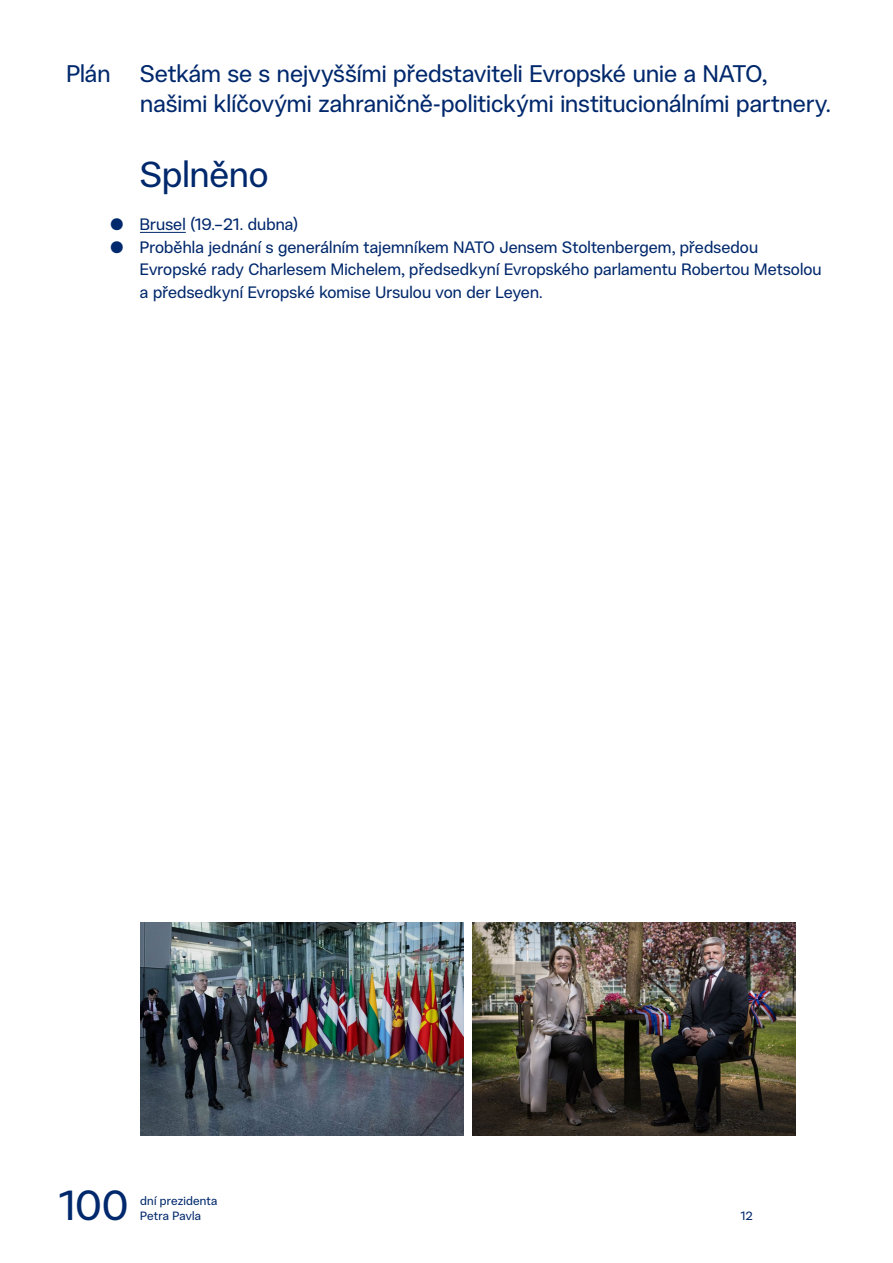
<style>
.page{position:relative;width:893px;height:1263px;background:#fff}
.page>*{position:absolute;margin:0;border:0;box-sizing:border-box;transform-origin:0 0}
.t1{font:42px "PPP Sans";color:#00286c}
.t2{font:36px "PPP Sans";color:#00286c}
.t3{font:24px/30px "PPP Sans";color:#00286c}
.t4{font:16.5px/22.5px "PPP Sans";letter-spacing:.005em;color:#00286c}
.t5{font:12px/15px "PPP Sans";letter-spacing:.015em;color:#00286c}
</style>
<div class="page">
<hr style="left:140px;top:232px;width:46px;height:1px;background:#00286c">
<img style="left:140px;top:923px;width:323px;height:212px">
<img style="left:472px;top:923px;width:323px;height:212px">
<h3 class="t3" style="left:140px;top:59px;width:692px;text-indent:-74px">Plán Setkám se s nejvyššími představiteli Evropské unie a NATO, našimi klíčovými zahraničně-politickými institucionálními partnery.</h3>
<h2 class="t2" style="left:140px;top:152px;width:130px">Splněno</h2>
<p class="t4" style="left:111px;top:214px;width:189px">● Brusel (19.–21. dubna)</p>
<p class="t4" style="left:140px;top:236px;width:683px;text-indent:-29px">● Proběhla jednání s generálním tajemníkem NATO Jensem Stoltenbergem, předsedou<br>Evropské rady Charlesem Michelem, předsedkyní Evropského parlamentu Robertou Metsolou a předsedkyní Evropské komise Ursulou von der Leyen.</p>
<h1 class="t1" style="left:60px;top:1180px;width:71px">100</h1>
<p class="t5" style="left:140px;top:1194px;width:79px">dní prezidenta<br>Petra Pavla</p>
<p class="t5" style="left:741px;top:1209px;width:13px">12</p>
</div>
